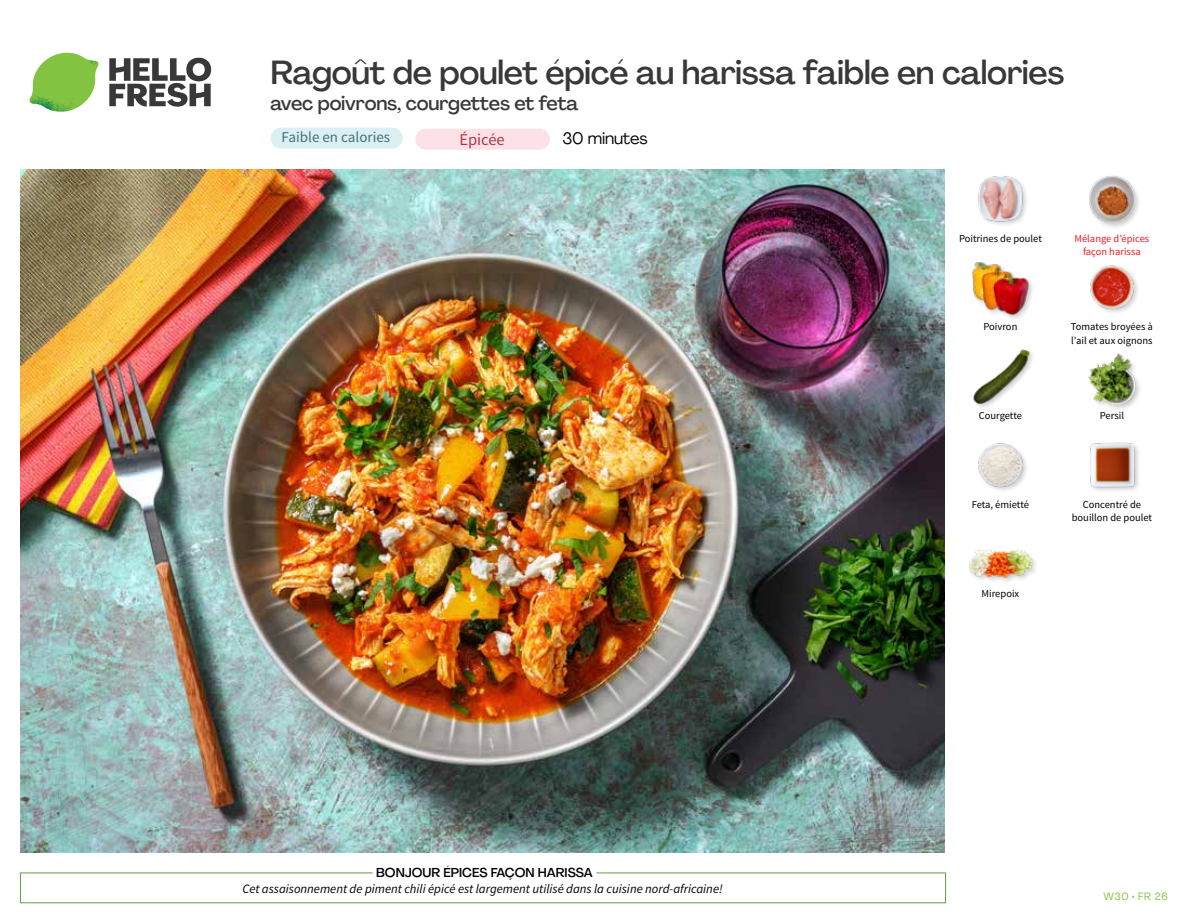
<style>
.page{position:relative;width:1188px;height:918px;background:#fff}
.page>*{position:absolute;margin:0;border:0;box-sizing:border-box;transform-origin:0 0}
.t1{font:500 33px "Agrandir";letter-spacing:-.01em;color:#383839}
.t2{font:500 19.5px "Agrandir";letter-spacing:-.01em;color:#383839}
.t3{font:16.5px "Agrandir";letter-spacing:-.01em;color:#000}
.t4{font:16.5px "Source Sans Pro";color:#b33841}
.t5{font:15px "Source Sans Pro";color:#43717b}
.t6{font:italic 12.75px "Source Sans Pro";color:#000}
.t7{font:500 12.75px "Agrandir";color:#000}
.t8{font:10.5px/13.5px "Source Sans Pro";color:#000}
.t9{font:10.5px/13.5px "Source Sans Pro";color:#ed1d24;text-align:center}
.t10{font:10.5px "Agrandir";letter-spacing:.05em;color:#82c341}
</style>
<div class="page">
<div style="left:271px;top:128px;width:132px;height:21px;background:#dbf0f2;border-radius:10px"></div>
<div style="left:415px;top:129px;width:135px;height:21px;background:#fce1e9;border-radius:10px"></div>
<svg style="left:109px;top:57px;width:102px;height:50px"></svg>
<svg style="left:34px;top:53px;width:62px;height:40px"></svg>
<img style="left:67px;top:53px;width:32px;height:26px">
<img style="left:33px;top:75px;width:59px;height:11px">
<img style="left:29px;top:79px;width:61px;height:33px">
<img style="left:65px;top:86px;width:27px;height:25px">
<div style="left:20px;top:873px;width:926px;height:30px;border:1px solid #609f43"></div>
<div style="left:373px;top:865px;width:223px;height:15px;background:#fff"></div>
<img style="left:21px;top:170px;width:924px;height:682px">
<div style="left:968px;top:549px;width:71px;height:35px;background:#000;opacity:.2"></div>
<img style="left:968px;top:549px;width:66px;height:35px">
<img style="left:1090px;top:442px;width:49px;height:49px">
<img style="left:978px;top:443px;width:49px;height:47px">
<div style="left:1087px;top:353px;width:56px;height:59px;background:#000;opacity:.2"></div>
<img style="left:1087px;top:354px;width:50px;height:51px">
<div style="left:973px;top:348px;width:63px;height:62px;background:#000;opacity:.2"></div>
<img style="left:973px;top:348px;width:56px;height:57px">
<img style="left:1090px;top:265px;width:48px;height:48px">
<div style="left:972px;top:261px;width:63px;height:61px;background:#000;opacity:.2"></div>
<img style="left:972px;top:261px;width:57px;height:55px">
<div style="left:1088px;top:175px;width:53px;height:55px;background:#000;opacity:.2"></div>
<img style="left:1089px;top:176px;width:46px;height:46px">
<img style="left:978px;top:176px;width:48px;height:49px">
<h1 class="t1" style="left:271px;top:52px;width:795px">Ragoût de poulet épicé au harissa faible en calories</h1>
<h2 class="t2" style="left:271px;top:91px;width:310px">avec poivrons, courgettes et feta</h2>
<h3 class="t5" style="left:282px;top:128px;width:110px">Faible en calories</h3>
<h3 class="t4" style="left:459px;top:130px;width:47px">Épicée</h3>
<h3 class="t3" style="left:562px;top:128px;width:87px">30 minutes</h3>
<p class="t8" style="left:959px;top:232px;width:84px">Poitrines de poulet</p>
<p class="t9" style="left:1074px;top:232px;width:76px">Mélange d’épices façon harissa</p>
<p class="t8" style="left:983px;top:320px;width:35px">Poivron</p>
<p class="t8" style="left:1071px;top:320px;width:83px">Tomates broyées à l’ail et aux oignons</p>
<p class="t8" style="left:979px;top:409px;width:45px">Courgette</p>
<p class="t8" style="left:1100px;top:409px;width:26px">Persil</p>
<p class="t7" style="left:376px;top:864px;width:218px">BONJOUR ÉPICES FAÇON HARISSA</p>
<p class="t6" style="left:242px;top:881px;width:482px">Cet assaisonnement de piment chili épicé est largement utilisé dans la cuisine nord-africaine!</p>
<p class="t8" style="left:972px;top:498px;width:59px">Feta, émietté</p>
<p class="t8" style="left:982px;top:587px;width:39px">Mirepoix</p>
<p class="t8" style="left:1072px;top:498px;width:82px;text-align:center">Concentré de bouillon de poulet</p>
<p class="t10" style="left:1104px;top:890px;width:66px">W30 • FR 26</p>
</div>
